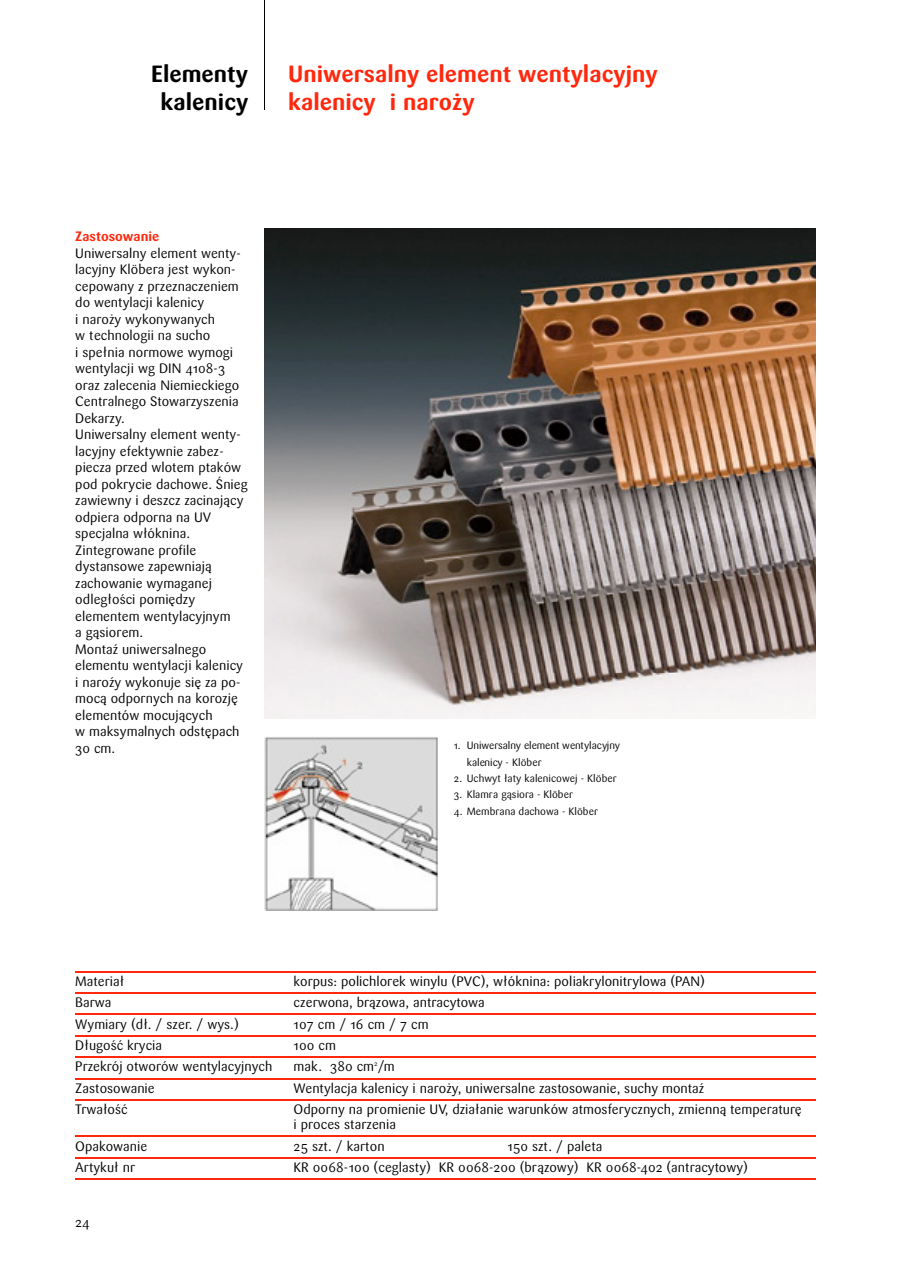
<style>
.page{position:relative;width:905px;height:1287px;background:#fff}
.page>*{position:absolute;margin:0;border:0;box-sizing:border-box;transform-origin:0 0}
.t1{font:700 23.25px/28px "Sari Pl";color:#ff280d}
.t2{font:700 23.25px/28px "Sari Pl";color:#000;text-align:center}
.t3{font:13.5px/16.5px "Sari Pl";color:#000}
.t4{font:700 13.5px "Sari Pl";color:#ff280d}
.t5{font:10.5px/16.5px "Sari Pl";color:#000}
</style>
<div class="page">
<hr style="left:264px;top:0;width:1px;height:109px;background:#000">
<hr style="left:75px;top:971px;width:740px;height:1px;background:#ff280d">
<hr style="left:75px;top:992px;width:740px;height:2px;background:#ff280d">
<hr style="left:75px;top:1013px;width:740px;height:2px;background:#ff280d">
<hr style="left:75px;top:1035px;width:740px;height:1px;background:#ff280d">
<hr style="left:75px;top:1056px;width:740px;height:2px;background:#ff280d">
<hr style="left:75px;top:1078px;width:740px;height:1px;background:#ff280d">
<hr style="left:75px;top:1099px;width:740px;height:2px;background:#ff280d">
<hr style="left:75px;top:1135px;width:740px;height:2px;background:#ff280d">
<hr style="left:75px;top:1157px;width:740px;height:1px;background:#ff280d">
<hr style="left:75px;top:1178px;width:740px;height:2px;background:#ff280d">
<img style="left:265px;top:229px;width:550px;height:490px">
<img style="left:265px;top:737px;width:172px;height:173px">
<h1 class="t2" style="left:151px;top:62px;width:99px">Elementy kalenicy</h1>
<h1 class="t1" style="left:288px;top:62px;width:371px">Uniwersalny element wentylacyjny kalenicy i naro˝y</h1>
<p class="t4" style="left:75px;top:231px;width:85px">Zastosowanie</p>
<p class="t3" style="left:75px;top:246px;width:174px">Uniwersalny element wenty&shy;lacyjny Klöbera jest wykon&shy;cepowany z przeznaczeniem do wentylacji kalenicy<br>i naro˝y wykonywanych<br>w technologii na sucho<br>i spe⌅nia normowe wymogi wentylacji wg DIN 4108-3 oraz zalecenia Niemieckiego<br>Centralnego Stowarzyszenia<br>Dekarzy.<br>Uniwersalny element wenty&shy;lacyjny efektywnie zabez&shy;piecza przed wlotem ptaków pod pokrycie dachowe. Śnieg zawiewny i deszcz zacinający odpiera odporna na UV specjalna w⌅óknina.<br>Zintegrowane profile dystansowe zapewniają zachowanie wymaganej odleg⌅ości pomiędzy elementem wentylacyjnym<br>a gąsiorem.<br>Montaź uniwersalnego elementu wentylacji kalenicy i naroźy wykonuje się za po&shy;mocą odpornych na korozję elementów mocujących<br>w maksymalnych odstępach<br>30 cm.</p>
<p class="t5" style="left:467px;top:738px;width:155px;text-indent:-13px">1. Uniwersalny element wentylacyjny kalenicy - Klöber</p>
<p class="t5" style="left:454px;top:771px;width:164px">2. Uchwyt ⌅aty kalenicowej - Klöber</p>
<p class="t5" style="left:454px;top:787px;width:121px">3. Klamra gąsiora - Klöber</p>
<p class="t5" style="left:454px;top:804px;width:146px">4. Membrana dachowa - Klöber</p>
<p class="t3" style="left:75px;top:974px;width:51px">Materia⌅</p>
<p class="t3" style="left:293px;top:974px;width:413px">korpus: polichlorek winylu (PVC), w⌅óknina: poliakrylonitrylowa (PAN)</p>
<p class="t3" style="left:75px;top:995px;width:38px">Barwa</p>
<p class="t3" style="left:293px;top:995px;width:193px">czerwona, brązowa, antracytowa</p>
<p class="t3" style="left:75px;top:1017px;width:165px">Wymiary (d⌅. / szer. / wys.)</p>
<p class="t3" style="left:293px;top:1017px;width:136px">107 cm / 16 cm / 7 cm</p>
<p class="t3" style="left:75px;top:1038px;width:88px">D⌅ugość krycia</p>
<p class="t3" style="left:293px;top:1038px;width:44px">100 cm</p>
<p class="t3" style="left:75px;top:1059px;width:199px">Przekrój otworów wentylacyjnych</p>
<p class="t3" style="left:293px;top:1059px;width:103px">mak. 380 cm<sup>2</sup>/m</p>
<p class="t3" style="left:75px;top:1081px;width:81px">Zastosowanie</p>
<p class="t3" style="left:293px;top:1081px;width:412px">Wentylacja kalenicy i naro˝y, uniwersalne zastosowanie, suchy montaź</p>
<p class="t3" style="left:75px;top:1102px;width:54px">Trwa⌅ość</p>
<p class="t3" style="left:293px;top:1103px;width:509px;line-height:15.1px">Odporny na promienie UV, dzia⌅anie warunków atmosferycznych, zmienną temperaturę i proces starzenia</p>
<p class="t3" style="left:75px;top:1139px;width:73px">Opakowanie</p>
<p class="t3" style="left:293px;top:1139px;width:93px">25 szt. / karton</p>
<p class="t3" style="left:507px;top:1139px;width:96px">150 szt. / paleta</p>
<p class="t3" style="left:75px;top:1160px;width:61px">Artyku⌅ nr</p>
<p class="t3" style="left:293px;top:1160px;width:456px">KR 0068-100 (ceglasty) KR 0068-200 (brązowy) KR 0068-402 (antracytowy)</p>
<p class="t3" style="left:75px;top:1215px;width:16px">24</p>
</div>
